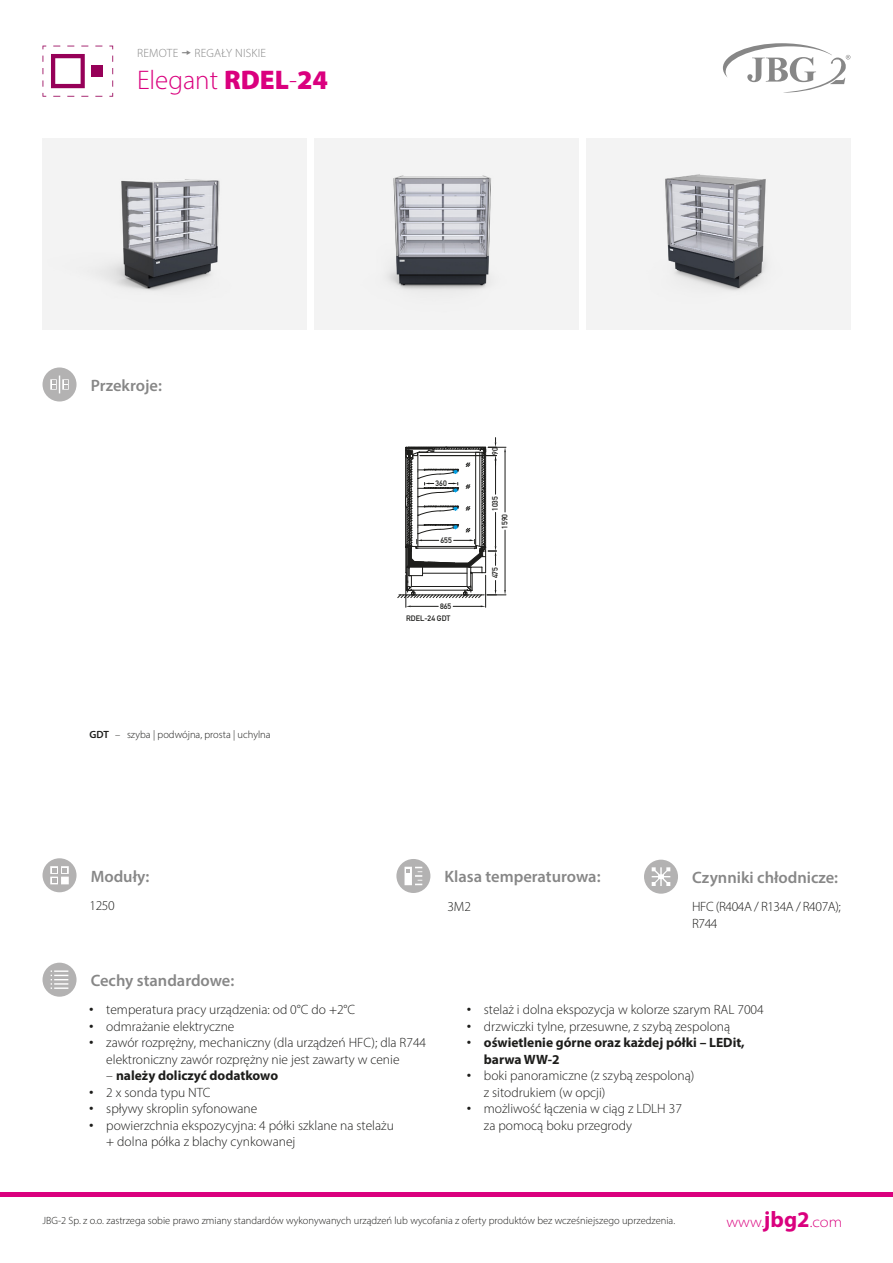
<style>
.page{position:relative;width:893px;height:1263px;background:#fff}
.page>*{position:absolute;margin:0;border:0;box-sizing:border-box;transform-origin:0 0}
.t1{font:300 27px "Myriad Pro";color:#da007e}
.t2{font:600 16.5px "Myriad Pro";color:#878787}
.t3{font:300 semi-expanded 15px "Myriad Pro";color:#da007e}
.t4{font:300 13.5px/16.5px "Myriad Pro";color:#1d1d1b}
.t5{font:700 13.5px/16.5px "Myriad Pro";color:#1d1d1b}
.t6{font:300 13.5px/16.5px "Myriad Pro";letter-spacing:-.03em;color:#1d1d1b}
.t7{font:300 12px "Myriad Pro";letter-spacing:.02em;color:#878787}
.t8{font:300 10.5px "Myriad Pro";color:#1d1d1b}
.t9{font:7.8px "DIN Mittelschrift Std";color:#1d1d1b}
.s1{font-weight:900}
.s2{font-weight:600}
.s3{font-size:18px}
.s4{font-weight:300}
.s5{font-weight:300;font-size:18px}
.s6{font-weight:700;font-stretch:normal;font-size:22.5px}
</style>
<div class="page">
<svg style="left:723px;top:43px;width:127px;height:50px"></svg>
<svg style="left:43px;top:963px;width:34px;height:34px"></svg>
<svg style="left:43px;top:367px;width:34px;height:34px"></svg>
<svg style="left:43px;top:858px;width:34px;height:34px"></svg>
<svg style="left:644px;top:860px;width:34px;height:34px"></svg>
<svg style="left:396px;top:859px;width:34px;height:34px"></svg>
<svg style="left:43px;top:46px;width:45px;height:51px"></svg>
<div style="left:91px;top:65px;width:12px;height:12px;background:#960058"></div>
<hr style="left:0;top:1192px;width:893px;height:4px;background:#da007e">
<hr style="left:485px;top:575px;width:1px;height:32px;background:#1d1d1b">
<hr style="left:406px;top:575px;width:1px;height:32px;background:#1d1d1b">
<svg style="left:453px;top:605px;width:33px;height:2px"></svg>
<svg style="left:406px;top:605px;width:32px;height:2px"></svg>
<svg style="left:397px;top:438px;width:109px;height:160px"></svg>
<img style="left:43px;top:138px;width:263px;height:192px">
<img style="left:314px;top:138px;width:264px;height:192px">
<img style="left:586px;top:138px;width:264px;height:192px">
<p class="t7" style="left:137px;top:46px;width:43px">REMOTE</p>
<p class="t7" style="left:194px;top:46px;width:73px">REGAŁY NISKIE</p>
<h1 class="t1" style="left:137px;top:64px;width:192px">Elegant <span class="s1">RDEL</span>-<span class="s1">24</span></h1>
<p class="t2" style="left:91px;top:375px;width:73px">Przekroje:</p>
<p class="t8" style="left:90px;top:728px;width:183px"><span class="s2">GDT</span> – szyba | podwójna, prosta | uchylna</p>
<p class="t9" style="left:436px;top:478px;width:13px">360</p>
<p class="t9" style="left:441px;top:535px;width:13px">655</p>
<p class="t9" style="left:440px;top:601px;width:13px">865</p>
<p class="t9" style="left:406px;top:614px;width:46px">RDEL-24 GDT</p>
<p class="t9" style="left:491px;top:455px;width:9px;rotate:-90deg">90</p>
<p class="t9" style="left:491px;top:511px;width:16px;rotate:-90deg">1035</p>
<p class="t9" style="left:500px;top:529px;width:16px;rotate:-90deg">1590</p>
<p class="t9" style="left:491px;top:578px;width:13px;rotate:-90deg">475</p>
<p class="t2" style="left:91px;top:866px;width:60px">Moduły:</p>
<p class="t2" style="left:445px;top:866px;width:157px">Klasa temperaturowa:</p>
<p class="t2" style="left:692px;top:867px;width:148px">Czynniki chłodnicze:</p>
<p class="t4" style="left:90px;top:897px;width:27px">1250</p>
<p class="t6" style="left:692px;top:898px;width:150px">HFC (R404A / R134A / R407A);<br>R744</p>
<p class="t4" style="left:447px;top:898px;width:25px">3M2</p>
<p class="t2" style="left:91px;top:970px;width:145px">Cechy standardowe:</p>
<p class="t4" style="left:89px;top:1001px;width:267px"><span class="s3">•</span> temperatura pracy urządzenia: od 0°C do +2°C</p>
<p class="t4" style="left:89px;top:1018px;width:147px"><span class="s3">•</span> odmrażanie elektryczne</p>
<p class="t4" style="left:106px;top:1034px;width:321px;text-indent:-17px"><span class="s3">•</span> zawór rozprężny, mechaniczny (dla urządzeń HFC); dla R744 elektroniczny zawór rozprężny nie jest zawarty w cenie</p>
<p class="t5" style="left:106px;top:1067px;width:173px"><span class="s4">–</span> należy doliczyć dodatkowo</p>
<p class="t4" style="left:89px;top:1084px;width:123px"><span class="s3">•</span> 2 x sonda typu NTC</p>
<p class="t4" style="left:89px;top:1100px;width:170px"><span class="s3">•</span> spływy skroplin syfonowane</p>
<p class="t4" style="left:106px;top:1117px;width:289px;text-indent:-17px"><span class="s3">•</span> powierzchnia ekspozycyjna: 4 półki szklane na stelażu + dolna półka z blachy cynkowanej</p>
<p class="t4" style="left:467px;top:1001px;width:298px"><span class="s3">•</span> stelaż i dolna ekspozycja w kolorze szarym RAL 7004</p>
<p class="t4" style="left:467px;top:1018px;width:265px"><span class="s3">•</span> drzwiczki tylne, przesuwne, z szybą zespoloną</p>
<p class="t5" style="left:484px;top:1034px;width:262px;text-indent:-17px"><span class="s5">•</span> oświetlenie górne oraz każdej półki – LEDit, barwa WW-2</p>
<p class="t4" style="left:484px;top:1067px;width:212px;text-indent:-17px"><span class="s3">•</span> boki panoramiczne (z szybą zespoloną) z sitodrukiem (w opcji)</p>
<p class="t4" style="left:484px;top:1100px;width:200px;text-indent:-17px"><span class="s3">•</span> możliwość łączenia w ciąg z LDLH 37 za pomocą boku przegrody</p>
<p class="t8" style="left:43px;top:1214px;width:634px">JBG-2 Sp. z o.o. zastrzega sobie prawo zmiany standardów wykonywanych urządzeń lub wycofania z oferty produktów bez wcześniejszego uprzedzenia.</p>
<p class="t3" style="left:726px;top:1213px;width:117px">www.<span class="s6">jbg2</span>.com</p>
</div>
